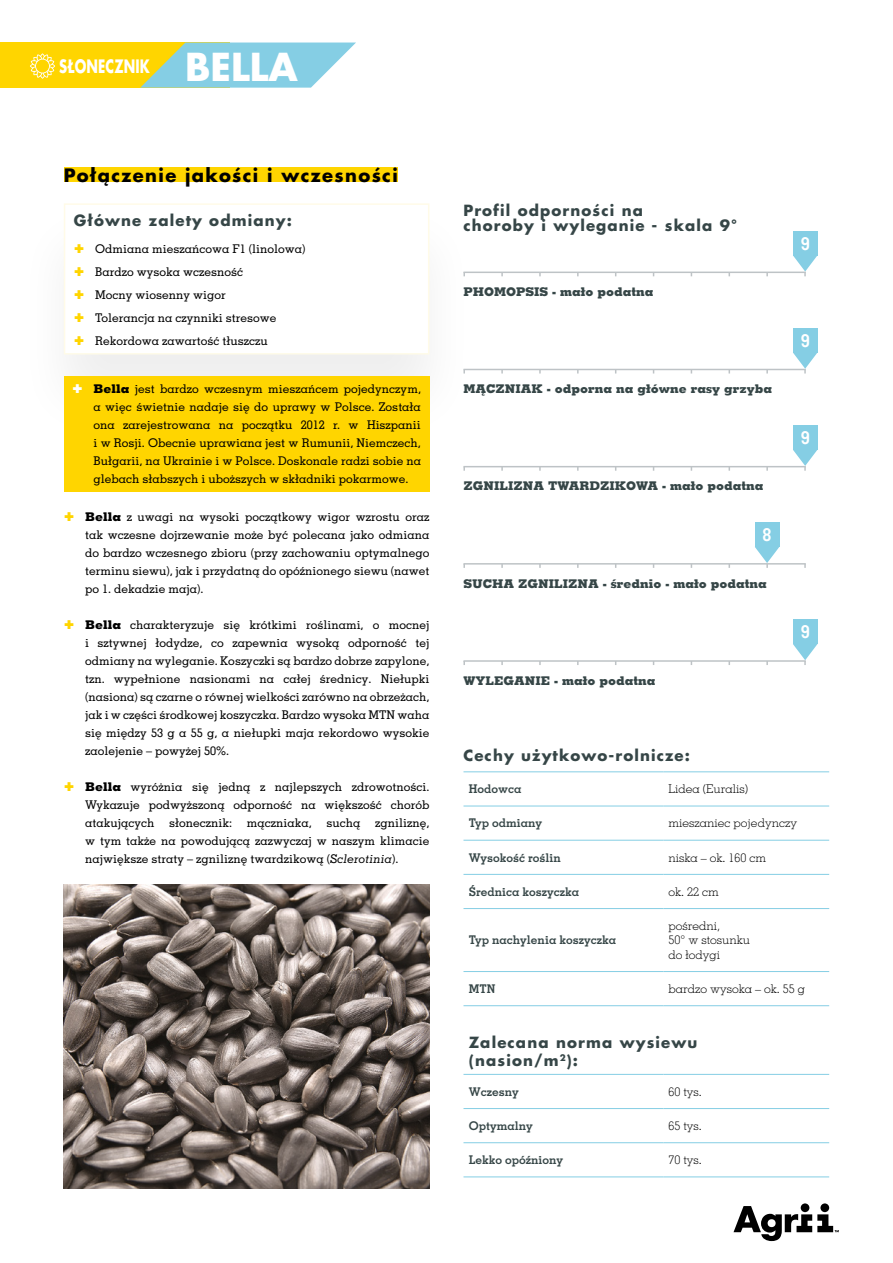
<style>
.page{position:relative;width:893px;height:1263px;background:#fff}
.page>*{position:absolute;margin:0;border:0;box-sizing:border-box;transform-origin:0 0}
.ODMIANA_NOWA{font:700 37.5px "Futura LT Pro";color:#fff}
.haslo_odmiany_nowe{font:700 18px "Futura LT Pro";letter-spacing:.075em;color:#000}
.haslo_odmiany_nowe-2{font:700 18px "Futura LT Pro";letter-spacing:.01em;color:#fff;scale:.73 1}
.t1{font:700 18px "Memphis LT Pro";color:#fff}
.cechy_odmiana_nowe{font:700 15px/15px "Futura LT Pro";letter-spacing:.075em;color:#364647}
.t2{font:500 12px/18px "Memphis LT Pro";color:#000;text-align:justify}
.t3{font:800 12px "Memphis LT Pro";color:#364647}
.t4{font:300 12px/14.4px "Memphis LT Pro";color:#000}
.extra_bold{font:700 12px "Memphis LT Pro";color:#364647}
.s1{font-weight:800}
.s2{font-style:italic}
</style>
<div class="page">
<div style="left:0;top:43px;width:230px;height:45px;background:#ffd500"></div>
<div style="left:16px;top:198px;width:461px;height:247px;background:#000;opacity:.07"></div>
<svg style="left:63px;top:203px;width:367px;height:152px"></svg>
<div style="left:64px;top:376px;width:365px;height:115px;background:#ffd500"></div>
<hr style="left:463px;top:1074px;width:200px;height:1px;background:#85cee4">
<hr style="left:663px;top:1074px;width:166px;height:1px;background:#85cee4">
<hr style="left:463px;top:1108px;width:200px;height:1px;background:#85cee4">
<hr style="left:663px;top:1108px;width:166px;height:1px;background:#85cee4">
<hr style="left:463px;top:1142px;width:200px;height:1px;background:#85cee4">
<hr style="left:663px;top:1142px;width:166px;height:1px;background:#85cee4">
<hr style="left:463px;top:1176px;width:200px;height:1px;background:#85cee4">
<hr style="left:663px;top:1176px;width:166px;height:1px;background:#85cee4">
<hr style="left:463px;top:1005px;width:200px;height:1px;background:#85cee4">
<hr style="left:663px;top:1005px;width:166px;height:1px;background:#85cee4">
<hr style="left:463px;top:771px;width:200px;height:1px;background:#85cee4">
<hr style="left:663px;top:771px;width:166px;height:1px;background:#85cee4">
<hr style="left:463px;top:806px;width:200px;height:1px;background:#85cee4">
<hr style="left:663px;top:806px;width:166px;height:1px;background:#85cee4">
<hr style="left:463px;top:840px;width:200px;height:1px;background:#85cee4">
<hr style="left:663px;top:840px;width:166px;height:1px;background:#85cee4">
<hr style="left:463px;top:874px;width:200px;height:1px;background:#85cee4">
<hr style="left:663px;top:874px;width:166px;height:1px;background:#85cee4">
<hr style="left:463px;top:908px;width:200px;height:1px;background:#85cee4">
<hr style="left:663px;top:908px;width:166px;height:1px;background:#85cee4">
<hr style="left:463px;top:971px;width:200px;height:1px;background:#85cee4">
<hr style="left:663px;top:971px;width:166px;height:1px;background:#85cee4">
<svg style="left:140px;top:43px;width:216px;height:45px"></svg>
<svg style="left:30px;top:53px;width:25px;height:26px"></svg>
<div style="left:64px;top:167px;width:334px;height:15px;background:#ffd500"></div>
<img style="left:64px;top:885px;width:365px;height:303px">
<hr style="left:463px;top:272px;width:343px;height:1px;background:#bec3c6">
<hr style="left:463px;top:369px;width:343px;height:1px;background:#bec3c6">
<hr style="left:463px;top:466px;width:343px;height:1px;background:#bec3c6">
<hr style="left:463px;top:660px;width:343px;height:2px;background:#bec3c6">
<hr style="left:463px;top:563px;width:343px;height:2px;background:#bec3c6">
<div style="left:793px;top:231px;width:24px;height:24px;background:#85cee4"></div>
<div style="left:793px;top:328px;width:24px;height:24px;background:#85cee4"></div>
<div style="left:793px;top:425px;width:24px;height:25px;background:#85cee4"></div>
<div style="left:793px;top:619px;width:24px;height:25px;background:#85cee4"></div>
<div style="left:755px;top:522px;width:24px;height:25px;background:#85cee4"></div>
<svg style="left:793px;top:255px;width:24px;height:21px"></svg>
<svg style="left:793px;top:352px;width:24px;height:21px"></svg>
<svg style="left:793px;top:450px;width:24px;height:21px"></svg>
<svg style="left:793px;top:644px;width:24px;height:21px"></svg>
<svg style="left:755px;top:547px;width:24px;height:21px"></svg>
<svg style="left:801px;top:1203px;width:8px;height:9px"></svg>
<svg style="left:820px;top:1203px;width:9px;height:9px"></svg>
<svg style="left:733px;top:1206px;width:106px;height:35px"></svg>
<svg style="left:75px;top:244px;width:8px;height:9px"></svg>
<svg style="left:75px;top:267px;width:8px;height:9px"></svg>
<svg style="left:75px;top:290px;width:8px;height:9px"></svg>
<svg style="left:75px;top:313px;width:8px;height:9px"></svg>
<svg style="left:75px;top:336px;width:8px;height:9px"></svg>
<p class="haslo_odmiany_nowe-2" style="left:59px;top:52px;width:125px">SŁONECZNIK</p>
<p class="ODMIANA_NOWA" style="left:185px;top:38px;width:114px">BELLA</p>
<p class="haslo_odmiany_nowe" style="left:64px;top:161px;width:335px">Połączenie jakości i wczesności</p>
<p class="cechy_odmiana_nowe" style="left:74px;top:212px;width:220px">Główne zalety odmiany:</p>
<p class="t2" style="left:95px;top:240px;width:212px">Odmiana mieszańcowa F1 (linolowa)</p>
<p class="t2" style="left:95px;top:262px;width:150px">Bardzo wysoka wczesność</p>
<p class="t2" style="left:95px;top:285px;width:132px">Mocny wiosenny wigor</p>
<p class="t2" style="left:95px;top:308px;width:183px">Tolerancja na czynniki stresowe</p>
<p class="t2" style="left:95px;top:331px;width:174px">Rekordowa zawartość tłuszczu</p>
<p class="t2" style="left:94px;top:380px;width:329px"><span class="s1">Bella</span> jest bardzo wczesnym mieszańcem pojedynczym, a więc świetnie nadaje się do uprawy w Polsce. Została ona zarejestrowana na początku 2012 r. w Hiszpanii i w Rosji. Obecnie uprawiana jest w Rumunii, Niemczech, Bułgarii, na Ukrainie i w Polsce. Doskonale radzi sobie na glebach słabszych i uboższych w składniki pokarmowe.</p>
<p class="t2" style="left:85px;top:508px;width:346px"><span class="s1">Bella</span> z uwagi na wysoki początkowy wigor wzrostu oraz tak wczesne dojrzewanie może być polecana jako odmiana do bardzo wczesnego zbioru (przy zachowaniu optymalnego terminu siewu), jak i przydatną do opóźnionego siewu (nawet po 1. dekadzie maja).</p>
<p class="t2" style="left:85px;top:616px;width:346px"><span class="s1">Bella</span> charakteryzuje się krótkimi roślinami, o mocnej i sztywnej łodydze, co zapewnia wysoką odporność tej odmiany na wyleganie. Koszyczki są bardzo dobrze zapylone, tzn. wypełnione nasionami na całej średnicy. Niełupki (nasiona) są czarne o równej wielkości zarówno na obrzeżach, jak i w części środkowej koszyczka. Bardzo wysoka MTN waha się między 53 g a 55 g, a niełupki maja rekordowo wysokie zaolejenie – powyżej 50%.</p>
<p class="t2" style="left:85px;top:778px;width:346px"><span class="s1">Bella</span> wyróżnia się jedną z najlepszych zdrowotności.<br>Wykazuje podwyższoną odporność na większość chorób atakujących słonecznik: mączniaka, suchą zgniliznę, w tym także na powodującą zazwyczaj w naszym klimacie największe straty – zgniliznę twardzikową (<span class="s2">Sclerotinia</span>).</p>
<p class="cechy_odmiana_nowe" style="left:463px;top:202px;width:275px">Profil odporności na<br>choroby i wyleganie - skala 9°</p>
<p class="t3" style="left:463px;top:284px;width:191px">PHOMOPSIS - mało podatna</p>
<p class="t3" style="left:463px;top:381px;width:310px">MĄCZNIAK - odporna na główne rasy grzyba</p>
<p class="t3" style="left:463px;top:478px;width:301px">ZGNILIZNA TWARDZIKOWA - mało podatna</p>
<p class="t1" style="left:763px;top:523px;width:10px">8</p>
<p class="t3" style="left:463px;top:575px;width:305px">SUCHA ZGNILIZNA - średnio - mało podatna</p>
<p class="t3" style="left:463px;top:673px;width:193px">WYLEGANIE - mało podatna</p>
<h2 class="t1" style="left:801px;top:232px;width:10px">9</h2>
<p class="t1" style="left:801px;top:329px;width:10px">9</p>
<p class="t1" style="left:801px;top:426px;width:10px">9</p>
<p class="t1" style="left:801px;top:620px;width:10px">9</p>
<p class="cechy_odmiana_nowe" style="left:463px;top:747px;width:228px">Cechy użytkowo-rolnicze:</p>
<p class="extra_bold" style="left:469px;top:781px;width:54px">Hodowca</p>
<p class="t4" style="left:669px;top:782px;width:81px">Lidea (Euralis)</p>
<p class="extra_bold" style="left:469px;top:816px;width:75px">Typ odmiany</p>
<p class="t4" style="left:669px;top:816px;width:130px">mieszaniec pojedynczy</p>
<p class="extra_bold" style="left:469px;top:850px;width:94px">Wysokość roślin</p>
<p class="t4" style="left:669px;top:850px;width:99px">niska – ok. 160 cm</p>
<p class="extra_bold" style="left:469px;top:884px;width:112px">Średnica koszyczka</p>
<p class="t4" style="left:669px;top:884px;width:52px">ok. 22 cm</p>
<p class="extra_bold" style="left:469px;top:932px;width:149px">Typ nachylenia koszyczka</p>
<p class="t4" style="left:669px;top:918px;width:53px">pośredni,</p>
<p class="t4" style="left:669px;top:933px;width:83px">50° w stosunku do łodygi</p>
<p class="extra_bold" style="left:469px;top:981px;width:28px">MTN</p>
<p class="t4" style="left:669px;top:981px;width:138px">bardzo wysoka – ok. 55 g</p>
<p class="cechy_odmiana_nowe" style="left:469px;top:1033px;width:230px;line-height:18px">Zalecana norma wysiewu (nasion/m<sup>2</sup>):</p>
<p class="extra_bold" style="left:469px;top:1084px;width:52px">Wczesny</p>
<p class="t4" style="left:669px;top:1084px;width:35px">60 tys.</p>
<p class="extra_bold" style="left:469px;top:1118px;width:66px">Optymalny</p>
<p class="t4" style="left:669px;top:1118px;width:35px">65 tys.</p>
<p class="extra_bold" style="left:469px;top:1152px;width:96px">Lekko opóźniony</p>
<p class="t4" style="left:669px;top:1153px;width:35px">70 tys.</p>
</div>
